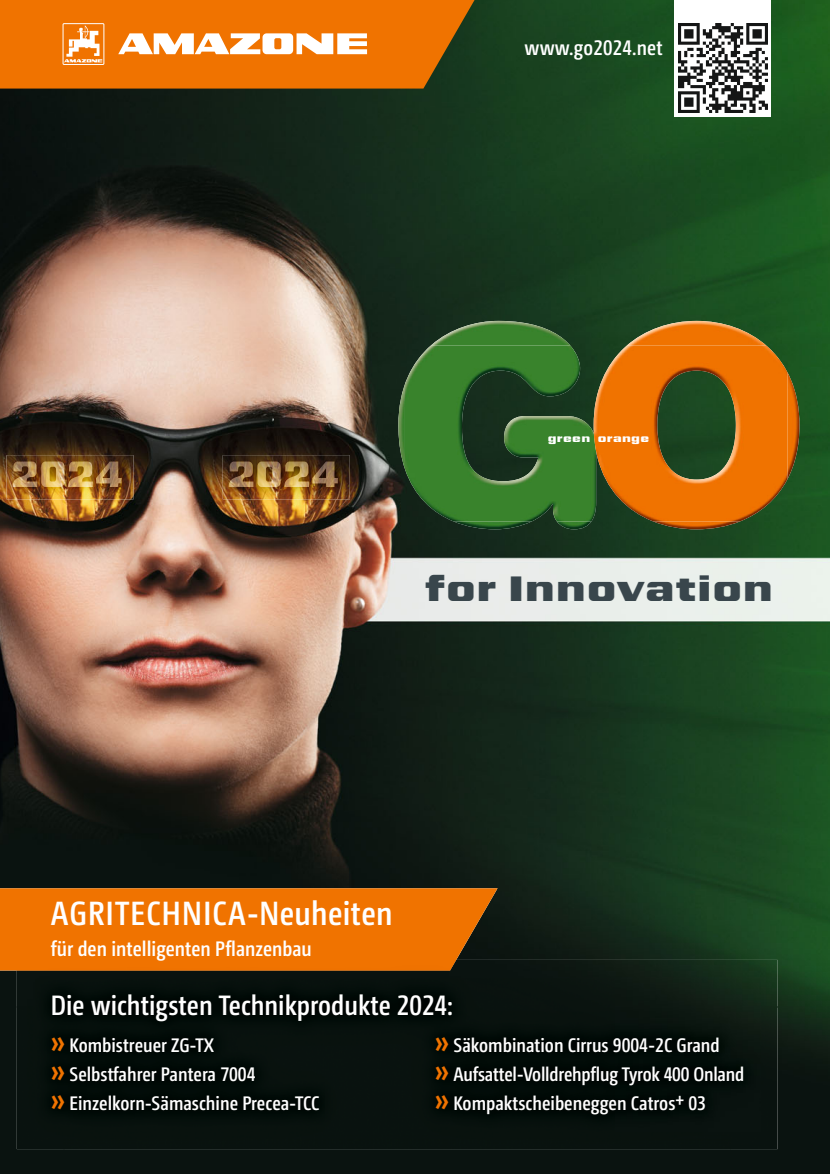
<style>
.page{position:relative;width:830px;height:1174px;background:#fff}
.page>*{position:absolute;margin:0;border:0;box-sizing:border-box;transform-origin:0 0}
.t1{font:34.8px "Amazone VI Bl Out";color:#39464c}
.t2{font:600 33.45px "Camingo Dos Pro Cd";letter-spacing:.035em;color:#fff}
.t3{font:600 27.9px "Camingo Dos Pro Cd";color:#fff}
.t4{font:600 20.85px "Camingo Dos Pro Cd";color:#fff}
.t5{font:600 19.5px/29.2px "Camingo Dos Pro Cd";color:#fff}
.t6{font:10.2px "Amazone VI Bl";letter-spacing:.03em;color:#fff}
.s1{color:#38832b}
.s2{color:#f07300}
.s3{font-size:30.75px;color:#f07300}
</style>
<div class="page">
<img style="left:0;top:0;width:829px;height:1174px">
<img style="left:7px;top:455px;width:126px;height:44px">
<img style="left:12px;top:461px;width:110px;height:26px">
<img style="left:223px;top:455px;width:126px;height:44px">
<img style="left:228px;top:461px;width:110px;height:26px">
<img style="left:398px;top:321px;width:172px;height:148px">
<img style="left:453px;top:521px;width:138px;height:8px">
<img style="left:405px;top:345px;width:188px;height:176px">
<img style="left:626px;top:321px;width:140px;height:24px">
<img style="left:652px;top:372px;width:147px;height:157px">
<img style="left:593px;top:345px;width:194px;height:176px">
<svg style="left:0;top:0;width:486px;height:89px;background:#db6d03"></svg>
<div style="left:63px;top:23px;width:41px;height:42px;border:1px solid #fff"></div>
<svg style="left:64px;top:25px;width:38px;height:37px"></svg>
<svg style="left:118px;top:33px;width:249px;height:21px"></svg>
<div style="left:0;top:888px;width:497px;height:82px;background:#f07300"></div>
<div style="left:674px;top:0;width:96px;height:116px;background:#fff"></div>
<img style="left:678px;top:23px;width:88px;height:89px">
<img style="left:17px;top:960px;width:760px;height:46px">
<div style="left:17px;top:1006px;width:47px;height:143px;background:#09120f"></div>
<img style="left:730px;top:1006px;width:47px;height:143px">
<div style="left:64px;top:1131px;width:666px;height:18px;background:#09120e"></div>
<div style="left:17px;top:960px;width:439px;height:10px;background:#f07300"></div>
<img style="left:35px;top:978px;width:725px;height:153px">
<p class="t4" style="left:524px;top:39px;width:140px">www.go2024.net</p>
<p class="t6" style="left:547px;top:432px;width:103px"><span class="s1">g</span>reen <span class="s2">o</span>range</p>
<h1 class="t1" style="left:424px;top:569px;width:350px">for Innovation</h1>
<h2 class="t2" style="left:51px;top:900px;width:343px">AGRITECHNICA-Neuheiten</h2>
<p class="t4" style="left:51px;top:940px;width:262px">für den intelligenten Pflanzenbau</p>
<h3 class="t3" style="left:51px;top:994px;width:403px">Die wichtigsten Technikprodukte 2024:</h3>
<p class="t5" style="left:51px;top:1031px;width:270px"><span class="s3">»</span> Kombistreuer ZG-TX<br><span class="s3">»</span> Selbstfahrer Pantera 7004<br><span class="s3">»</span> Einzelkorn-Sämaschine Precea-TCC</p>
<p class="t5" style="left:434px;top:1031px;width:311px"><span class="s3">»</span> Säkombination Cirrus 9004-2C Grand<br><span class="s3">»</span> Aufsattel-Volldrehpflug Tyrok 400 Onland <span class="s3">»</span> Kompaktscheibeneggen Catros+ 03</p>
</div>
